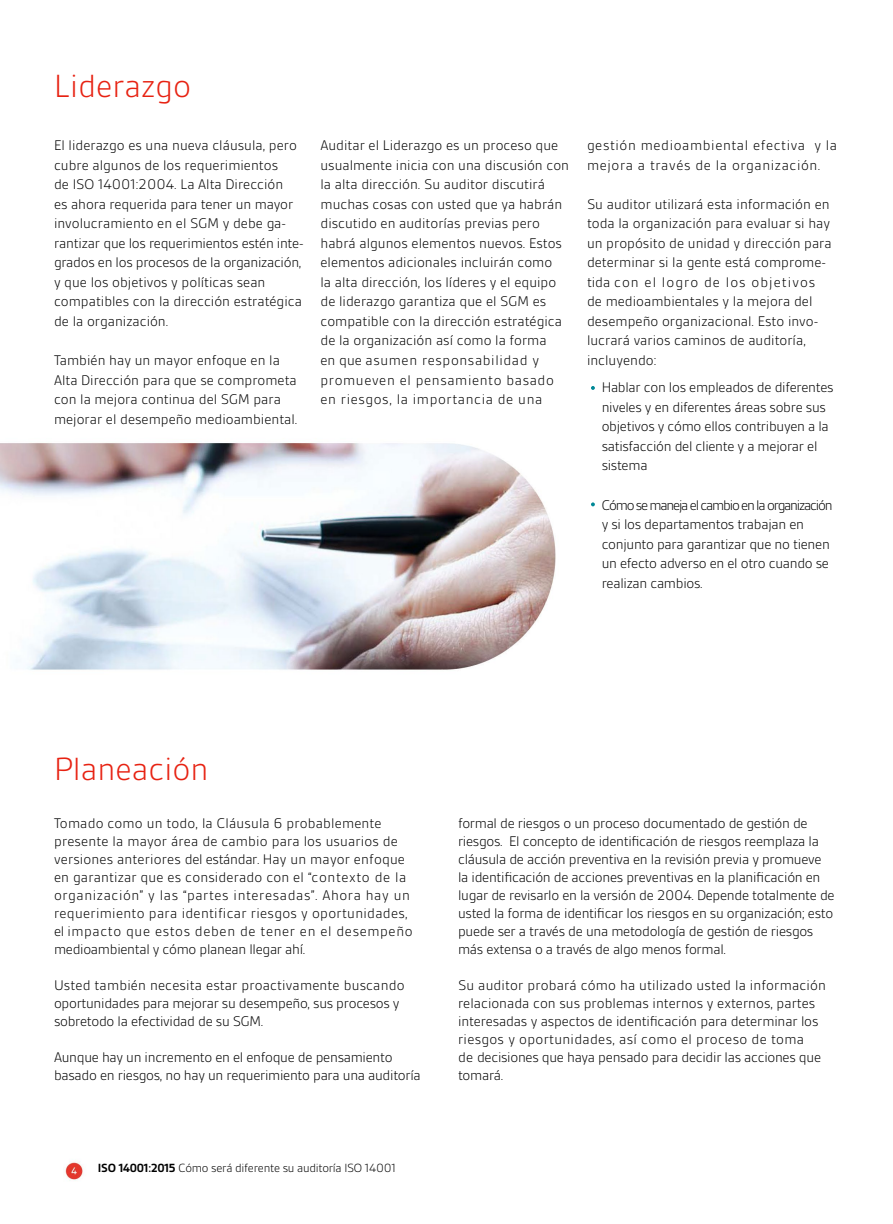
<style>
.page{position:relative;width:893px;height:1224px;background:#fff}
.page>*{position:absolute;margin:0;border:0;box-sizing:border-box;transform-origin:0 0}
.t1{font:300 34.5px "BSI Gesta";color:#e72212}
.t2{font:300 15px/19.5px "BSI Gesta";color:#000}
.t3{font:300 15px/18px "BSI Gesta";letter-spacing:-.02em;color:#000}
.t4{font:300 15px/19.5px "BSI Gesta";letter-spacing:.04em;color:#000}
.t5{font:300 12.75px "BSI Gesta";letter-spacing:-.02em;color:#000}
.s1{font-weight:700}
</style>
<div class="page">
<img style="left:0;top:443px;width:594px;height:738px">
<svg style="left:591px;top:386px;width:4px;height:4px"></svg>
<svg style="left:591px;top:502px;width:4px;height:4px"></svg>
<div style="left:90px;top:1148px;width:300px;height:75px;background:#fff"></div>
<h1 class="t1" style="left:54px;top:68px;width:139px">Liderazgo</h1>
<p class="t2" style="left:54px;top:136px;width:251px">El liderazgo es una nueva cláusula, pero cubre algunos de los requerimientos<br>de ISO 14001:2004. La Alta Dirección<br>es ahora requerida para tener un mayor involucramiento en el SGM y debe ga&shy;rantizar que los requerimientos estén inte&shy;grados en los procesos de la organización, y que los objetivos y políticas sean compatibles con la dirección estratégica de la organización.</p>
<p class="t2" style="left:54px;top:350px;width:245px">También hay un mayor enfoque en la Alta Dirección para que se comprometa con la mejora continua del SGM para mejorar el desempeño medioambiental.</p>
<p class="t2" style="left:320px;top:136px;width:250px">Auditar el Liderazgo es un proceso que usualmente inicia con una discusión con la alta dirección. Su auditor discutirá muchas cosas con usted que ya habrán discutido en auditorías previas pero habrá algunos elementos nuevos. Estos elementos adicionales incluirán como<br>la alta dirección, los líderes y el equipo de liderazgo garantiza que el SGM es compatible con la dirección estratégica de la organización así como la forma<br>en que asumen responsabilidad y promueven el pensamiento basado en riesgos, la importancia de una</p>
<p class="t4" style="left:587px;top:136px;width:252px">gestión medioambiental efectiva y la mejora a través de la organización.</p>
<p class="t2" style="left:587px;top:194px;width:246px">Su auditor utilizará esta información en toda la organización para evaluar si hay un propósito de unidad y dirección para determinar si la gente está comprome&shy;tida con el logro de los objetivos de medioambientales y la mejora del desempeño organizacional. Esto invo&shy;lucrará varios caminos de auditoría, incluyendo:</p>
<p class="t3" style="left:602px;top:378px;width:233px;line-height:19.5px">Hablar con los empleados de diferentes niveles y en diferentes áreas sobre sus objetivos y cómo ellos contribuyen a la satisfacción del cliente y a mejorar el sistema</p>
<p class="t3" style="left:602px;top:495px;width:232px;line-height:19.5px">Cómo se maneja el cambio en la organización y si los departamentos trabajan en conjunto para garantizar que no tienen un efecto adverso en el otro cuando se realizan cambios.</p>
<h1 class="t1" style="left:54px;top:751px;width:156px">Planeación</h1>
<p class="t2" style="left:54px;top:814px;width:360px;line-height:18px">Tomado como un todo, la Cláusula 6 probablemente presente la mayor área de cambio para los usuarios de versiones anteriores del estándar. Hay un mayor enfoque en garantizar que es considerado con el “contexto de la organización” y las “partes interesadas”. Ahora hay un requerimiento para identificar riesgos y oportunidades, el impacto que estos deben de tener en el desempeño medioambiental y cómo planean llegar ahí.</p>
<p class="t3" style="left:54px;top:976px;width:352px">Usted también necesita estar proactivamente buscando oportunidades para mejorar su desempeño, sus procesos y sobretodo la efectividad de su SGM.</p>
<p class="t3" style="left:54px;top:1048px;width:368px">Aunque hay un incremento en el enfoque de pensamiento basado en riesgos, no hay un requerimiento para una auditoría</p>
<p class="t5" style="left:98px;top:1161px;width:300px"><span class="s1">ISO 14001:2015</span> Cómo será diferente su auditoría ISO 14001</p>
<p class="t3" style="left:458px;top:814px;width:378px">formal de riesgos o un proceso documentado de gestión de riesgos. El concepto de identificación de riesgos reemplaza la cláusula de acción preventiva en la revisión previa y promueve la identificación de acciones preventivas en la planificación en lugar de revisarlo en la versión de 2004. Depende totalmente de usted la forma de identificar los riesgos en su organización; esto puede ser a través de una metodología de gestión de riesgos más extensa o a través de algo menos formal.</p>
<p class="t2" style="left:458px;top:976px;width:369px;line-height:18px">Su auditor probará cómo ha utilizado usted la información relacionada con sus problemas internos y externos, partes interesadas y aspectos de identificación para determinar los riesgos y oportunidades, así como el proceso de toma<br>de decisiones que haya pensado para decidir las acciones que tomará.</p>
</div>
